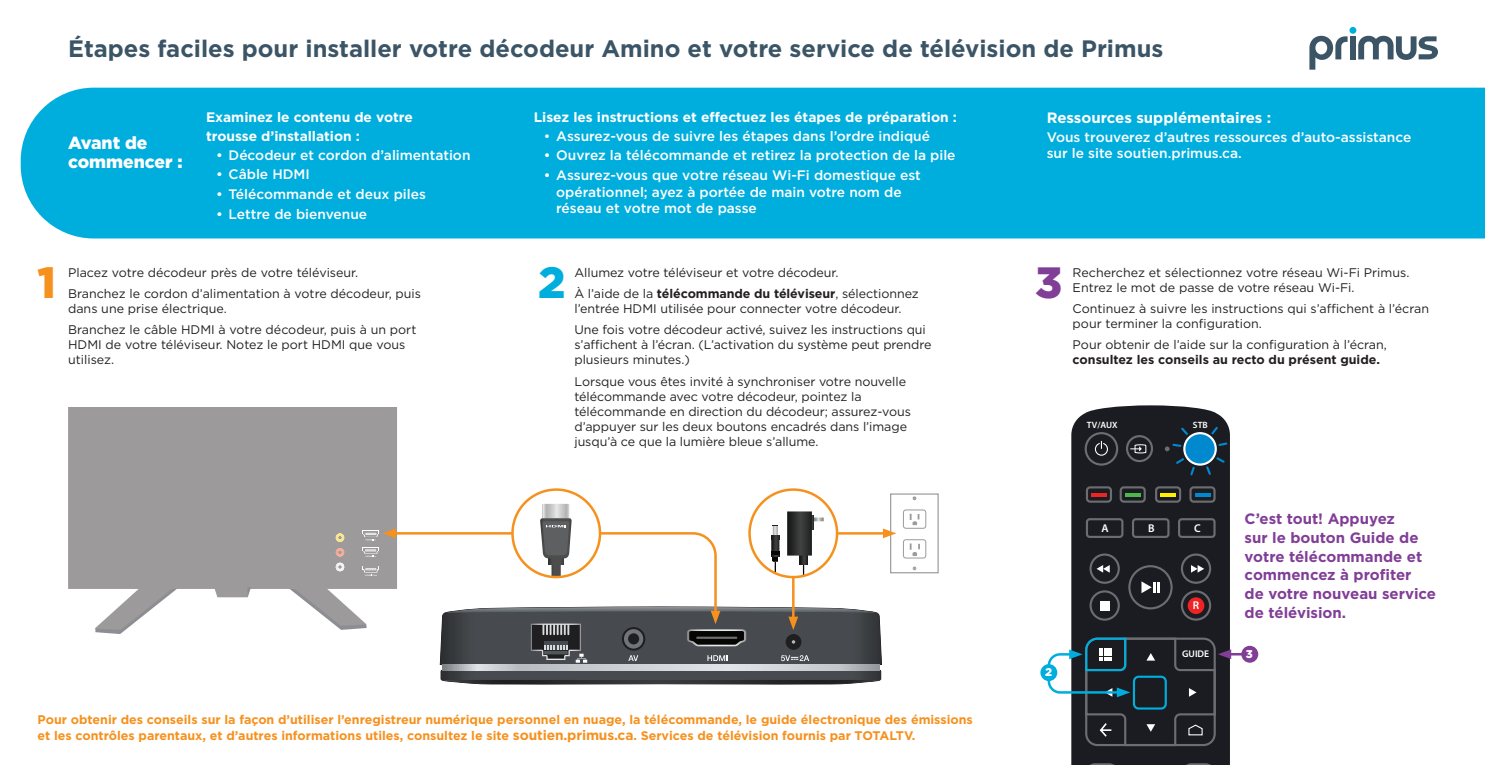
<style>
.page{position:relative;width:1485px;height:765px;background:#fff}
.page>*{position:absolute;margin:0;border:0;box-sizing:border-box;transform-origin:0 0}
.t1{font:900 43.75px "Gotham";color:#f6911e}
.t2{font:900 43.75px "Gotham";color:#00aede}
.t3{font:900 43.75px "Gotham";color:#813e97}
.COVER_Heading_En{font:700 23.75px "Gotham";color:#3b5566}
.t4{font:900 17.5px/18.8px "Gotham";color:#fff}
.t5{font:700 15px/18.8px "Gotham";color:#813e97}
.t6{font:700 15px "Gotham";color:#fff}
.t7{font:500 13.75px/16.5px "Gotham";color:#fff}
.t8{font:700 13.75px/18.8px "Gotham";color:#fff}
.t9{font:12.5px/15px "Gotham";letter-spacing:-.005em;color:#231f20}
.t10{font:700 12.5px/16.2px "Gotham";color:#f6911e}
.t11{font:600 11.25px "Myriad Pro";color:#fff}
.t12{font:900 11.25px "Gotham";color:#fff}
.t13{font:600 9.75px "Myriad Pro";color:#fff}
.t14{font:600 9.12px "Myriad Pro";color:#fff}
.s1{font-weight:400}
.s2{font-weight:700}
.s3{font-size:13.75px}
</style>
<div class="page">
<div style="left:68px;top:407px;width:329px;height:182px;background:#9c9a9b"></div>
<div style="left:903px;top:510px;width:23px;height:19px;border:1px solid #231f20;border-radius:3px"></div>
<div style="left:903px;top:539px;width:23px;height:20px;border:1px solid #231f20;border-radius:3px"></div>
<svg style="left:910px;top:543px;width:10px;height:13px"></svg>
<svg style="left:910px;top:514px;width:9px;height:11px"></svg>
<svg style="left:440px;top:504px;width:456px;height:181px"></svg>
<hr style="left:391px;top:532px;width:122px;height:3px;background:#f6911e">
<svg style="left:95px;top:518px;width:301px;height:116px"></svg>
<svg style="left:1071px;top:405px;width:159px;height:112px;background:#2c2e32"></svg>
<hr style="left:1091px;top:493px;width:16px;height:3px;background:#ee2323">
<div style="left:1086px;top:486px;width:26px;height:17px;border:2px solid #6c6d70;border-radius:3px"></div>
<hr style="left:1125px;top:493px;width:16px;height:3px;background:#4cb848">
<div style="left:1120px;top:486px;width:26px;height:17px;border:2px solid #6c6d70;border-radius:3px"></div>
<hr style="left:1160px;top:493px;width:16px;height:3px;background:#fff101">
<div style="left:1155px;top:486px;width:26px;height:17px;border:2px solid #6c6d70;border-radius:3px"></div>
<hr style="left:1195px;top:493px;width:15px;height:3px;background:#0089cf">
<div style="left:1189px;top:486px;width:27px;height:17px;border:2px solid #6c6d70;border-radius:3px"></div>
<div style="left:1085px;top:432px;width:33px;height:34px;border:2px solid #6c6d70;border-radius:50%"></div>
<svg style="left:1094px;top:425px;width:135px;height:52px;background:#243642"></svg>
<hr style="left:1226px;top:653px;width:29px;height:3px;background:#813e97">
<svg style="left:1047px;top:517px;width:184px;height:248px;background:#41454a"></svg>
<div style="left:1040px;top:664px;width:17px;height:17px;background:#00aede;border-radius:50%"></div>
<div style="left:1241px;top:646px;width:17px;height:17px;background:#813e97;border-radius:50%"></div>
<svg style="left:1309px;top:36px;width:39px;height:34px"></svg>
<div style="left:1350px;top:36px;width:6px;height:23px;background:#3b5566"></div>
<div style="left:1349px;top:27px;width:7px;height:7px;background:#00aede;border-radius:50%"></div>
<svg style="left:1358px;top:36px;width:80px;height:24px"></svg>
<div style="left:21px;top:88px;width:1464px;height:151px;background:#00aede"></div>
<p class="COVER_Heading_En" style="left:68px;top:33px;width:1097px">Étapes faciles pour installer votre décodeur Amino et votre service de télévision de Primus</p>
<p class="t4" style="left:68px;top:133px;width:116px">Avant de commencer :</p>
<p class="t8" style="left:206px;top:108px;width:208px">Examinez le contenu de votre trousse d’installation :</p>
<p class="t7" style="left:216px;top:147px;width:256px">• Décodeur et cordon d’alimentation</p>
<p class="t7" style="left:216px;top:166px;width:95px">• Câble HDMI</p>
<p class="t7" style="left:216px;top:186px;width:211px">• Télécommande et deux piles</p>
<p class="t7" style="left:216px;top:206px;width:153px">• Lettre de bienvenue</p>
<p class="t8" style="left:534px;top:108px;width:425px">Lisez les instructions et effectuez les étapes de préparation :</p>
<p class="t7" style="left:544px;top:128px;width:388px"><span class="s1">•</span> Assurez-vous de suivre les étapes dans l’ordre indiqué</p>
<p class="t7" style="left:544px;top:147px;width:413px">• Ouvrez la télécommande et retirez la protection de la pile</p>
<p class="t7" style="left:556px;top:167px;width:366px;text-indent:-12px">• Assurez-vous que votre réseau Wi-Fi domestique est opérationnel; ayez à portée de main votre nom de réseau et votre mot de passe</p>
<p class="t6" style="left:1047px;top:108px;width:226px">Ressources supplémentaires :</p>
<p class="t7" style="left:1047px;top:129px;width:366px">Vous trouverez d’autres ressources d’auto-assistance sur le site soutien.primus.ca.</p>
<p class="t1" style="left:38px;top:253px;width:20px">1</p>
<p class="t2" style="left:538px;top:253px;width:29px">2</p>
<p class="t3" style="left:1035px;top:253px;width:29px">3</p>
<p class="t9" style="left:68px;top:265px;width:292px">Placez votre décodeur près de votre téléviseur.</p>
<p class="t9" style="left:68px;top:286px;width:354px">Branchez le cordon d’alimentation à votre décodeur, puis dans une prise électrique.</p>
<p class="t9" style="left:68px;top:322px;width:350px">Branchez le câble HDMI à votre décodeur, puis à un port<br>HDMI de votre téléviseur. Notez le port HDMI que vous utilisez.</p>
<p class="t9" style="left:574px;top:265px;width:266px">Allumez votre téléviseur et votre décodeur.</p>
<p class="t9" style="left:574px;top:286px;width:346px">À l’aide de la <span class="s2">télécommande du téléviseur</span>, sélectionnez l’entrée HDMI utilisée pour connecter votre décodeur.</p>
<p class="t9" style="left:574px;top:322px;width:359px">Une fois votre décodeur activé, suivez les instructions qui s’affichent à l’écran. (L’activation du système peut prendre plusieurs minutes.)</p>
<p class="t9" style="left:574px;top:374px;width:338px">Lorsque vous êtes invité à synchroniser votre nouvelle télécommande avec votre décodeur, pointez la télécommande en direction du décodeur; assurez-vous d’appuyer sur les deux boutons encadrés dans l’image jusqu’à ce que la lumière bleue s’allume.</p>
<p class="t9" style="left:1073px;top:265px;width:338px">Recherchez et sélectionnez votre réseau Wi-Fi Primus.<br>Entrez le mot de passe de votre réseau Wi-Fi.</p>
<p class="t9" style="left:1073px;top:301px;width:358px">Continuez à suivre les instructions qui s’affichent à l’écran pour terminer la configuration.</p>
<p class="t9" style="left:1073px;top:337px;width:316px">Pour obtenir de l’aide sur la configuration à l’écran, <span class="s2">consultez les conseils au recto du présent guide.</span></p>
<p class="t14" style="left:1087px;top:419px;width:32px">TV/AUX</p>
<p class="t14" style="left:1193px;top:419px;width:16px">STB</p>
<p class="t10" style="left:38px;top:711px;width:937px">Pour obtenir des conseils sur la façon d’utiliser l’enregistreur numérique personnel en nuage, la télécommande, le guide électronique des émissions et les contrôles parentaux, et d’autres informations utiles, consultez le site <span class="s3">soutien.primus.ca</span>. Services de télévision fournis par TOTALTV.</p>
<p class="t12" style="left:1045px;top:665px;width:9px">2</p>
<p class="t11" style="left:1102px;top:521px;width:9px">A</p>
<p class="t11" style="left:1148px;top:521px;width:8px">B</p>
<p class="t11" style="left:1194px;top:521px;width:8px">C</p>
<p class="t11" style="left:1193px;top:598px;width:8px">R</p>
<p class="t13" style="left:1182px;top:648px;width:29px">GUIDE</p>
<p class="t5" style="left:1245px;top:509px;width:193px">C’est tout! Appuyez<br>sur le bouton Guide de votre télécommande et commencez à profiter<br>de votre nouveau service de télévision.</p>
<p class="t12" style="left:1246px;top:646px;width:8px">3</p>
</div>
